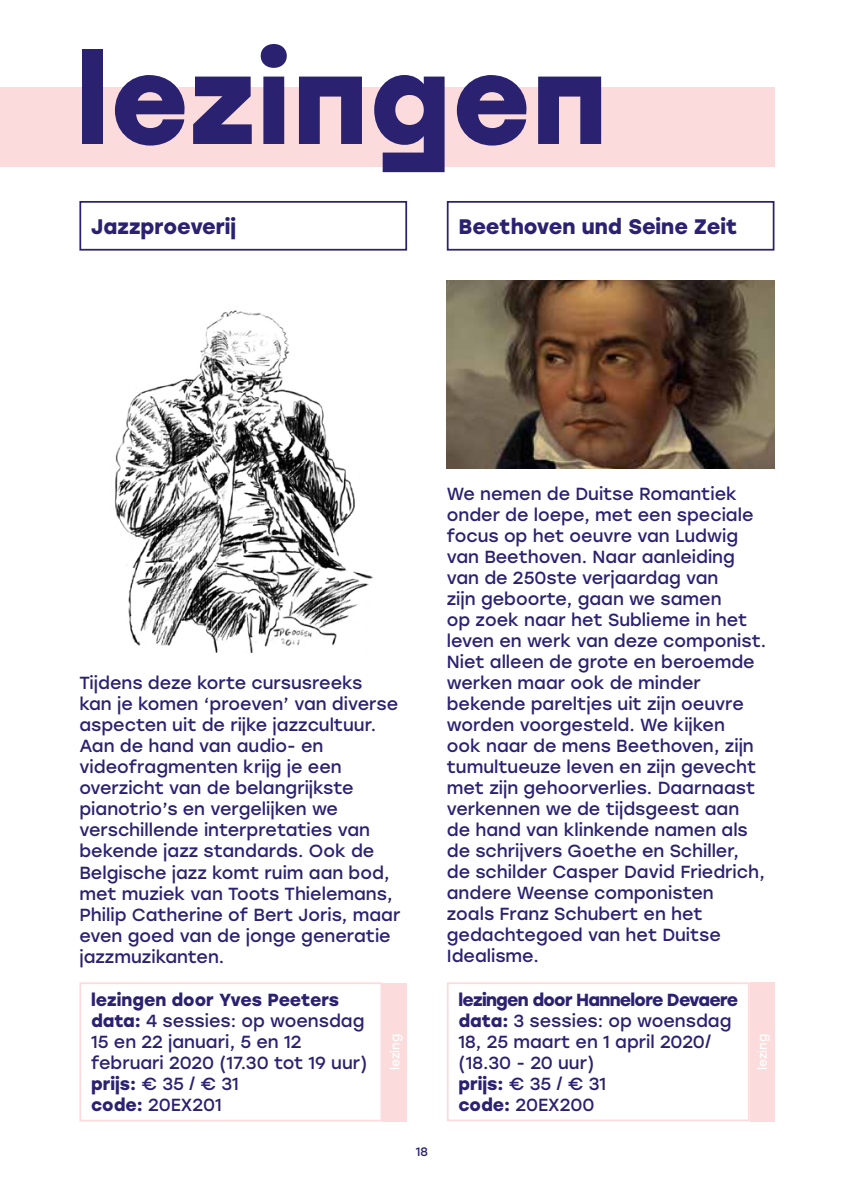
<style>
.page{position:relative;width:844px;height:1191px;background:#fff}
.page>*{position:absolute;margin:0;border:0;box-sizing:border-box;transform-origin:0 0}
.t1{font:700 122.5px "Stolzl Display";color:#2b2171}
.t2{font:700 21px "Stolzl";color:#2b2171}
.t3{font:17.5px/21px "Stolzl";color:#2b2171}
.t4{font:12.25px "Stolzl";color:#fff}
.t5{font:12.25px "Stolzl";color:#2b2171}
.s1{font-weight:700}
</style>
<div class="page">
<div style="left:0;top:87px;width:774px;height:79px;background:#fbdbdb"></div>
<img style="left:114px;top:310px;width:260px;height:342px">
<div style="left:79px;top:982px;width:303px;height:139px;border:2px solid #fbdbdb"></div>
<div style="left:382px;top:982px;width:25px;height:139px;background:#fbdbdb"></div>
<div style="left:79px;top:201px;width:328px;height:50px;border:2px solid #2b2171"></div>
<img style="left:446px;top:280px;width:328px;height:189px">
<div style="left:446px;top:982px;width:303px;height:139px;border:2px solid #fbdbdb"></div>
<div style="left:749px;top:982px;width:25px;height:139px;background:#fbdbdb"></div>
<div style="left:446px;top:201px;width:328px;height:50px;border:2px solid #2b2171"></div>
<h1 class="t1" style="left:74px;top:-10px;width:535px">lezingen</h1>
<p class="t2" style="left:91px;top:211px;width:147px">Jazzproeverij</p>
<p class="t2" style="left:458px;top:211px;width:280px">Beethoven und Seine Zeit</p>
<p class="t3" style="left:79px;top:672px;width:322px">Tijdens deze korte cursusreeks<br>kan je komen ‘proeven’ van diverse aspecten uit de rijke jazzcultuur.<br>Aan de hand van audio- en videofragmenten krijg je een overzicht van de belangrijkste pianotrio’s en vergelijken we verschillende interpretaties van bekende jazz standards. Ook de<br>Belgische jazz komt ruim aan bod, met muziek van Toots Thielemans,<br>Philip Catherine of Bert Joris, maar even goed van de jonge generatie jazzmuzikanten.</p>
<p class="t3" style="left:91px;top:988px;width:278px"><span class="s1">lezingen door Yves Peeters data:</span> 4 sessies: op woensdag<br>15 en 22 januari, 5 en 12 februari 2020 (17.30 tot 19 uur) <span class="s1">prijs:</span> € 35 / € 31<br><span class="s1">code:</span> 20EX201</p>
<p class="t4" style="left:386px;top:1070px;width:38px;rotate:-90deg">lezing</p>
<p class="t5" style="left:416px;top:1142px;width:14px">18</p>
<p class="t3" style="left:446px;top:482px;width:321px">We nemen de Duitse Romantiek onder de loepe, met een speciale focus op het oeuvre van Ludwig van Beethoven. Naar aanleiding van de 250ste verjaardag van<br>zijn geboorte, gaan we samen<br>op zoek naar het Sublieme in het leven en werk van deze componist.<br>Niet alleen de grote en beroemde werken maar ook de minder bekende pareltjes uit zijn oeuvre worden voorgesteld. We kijken<br>ook naar de mens Beethoven, zijn tumultueuze leven en zijn gevecht met zijn gehoorverlies. Daarnaast verkennen we de tijdsgeest aan de hand van klinkende namen als de schrijvers Goethe en Schiller, de schilder Casper David Friedrich, andere Weense componisten<br>zoals Franz Schubert en het gedachtegoed van het Duitse<br>Idealisme.</p>
<p class="t3" style="left:458px;top:988px;width:281px"><span class="s1">lezingen door Hannelore Devaere data:</span> 3 sessies: op woensdag<br>18, 25 maart en 1 april 2020/ (18.30 - 20 uur)<br><span class="s1">prijs:</span> € 35 / € 31<br><span class="s1">code:</span> 20EX200</p>
<p class="t4" style="left:753px;top:1070px;width:38px;rotate:-90deg">lezing</p>
</div>
